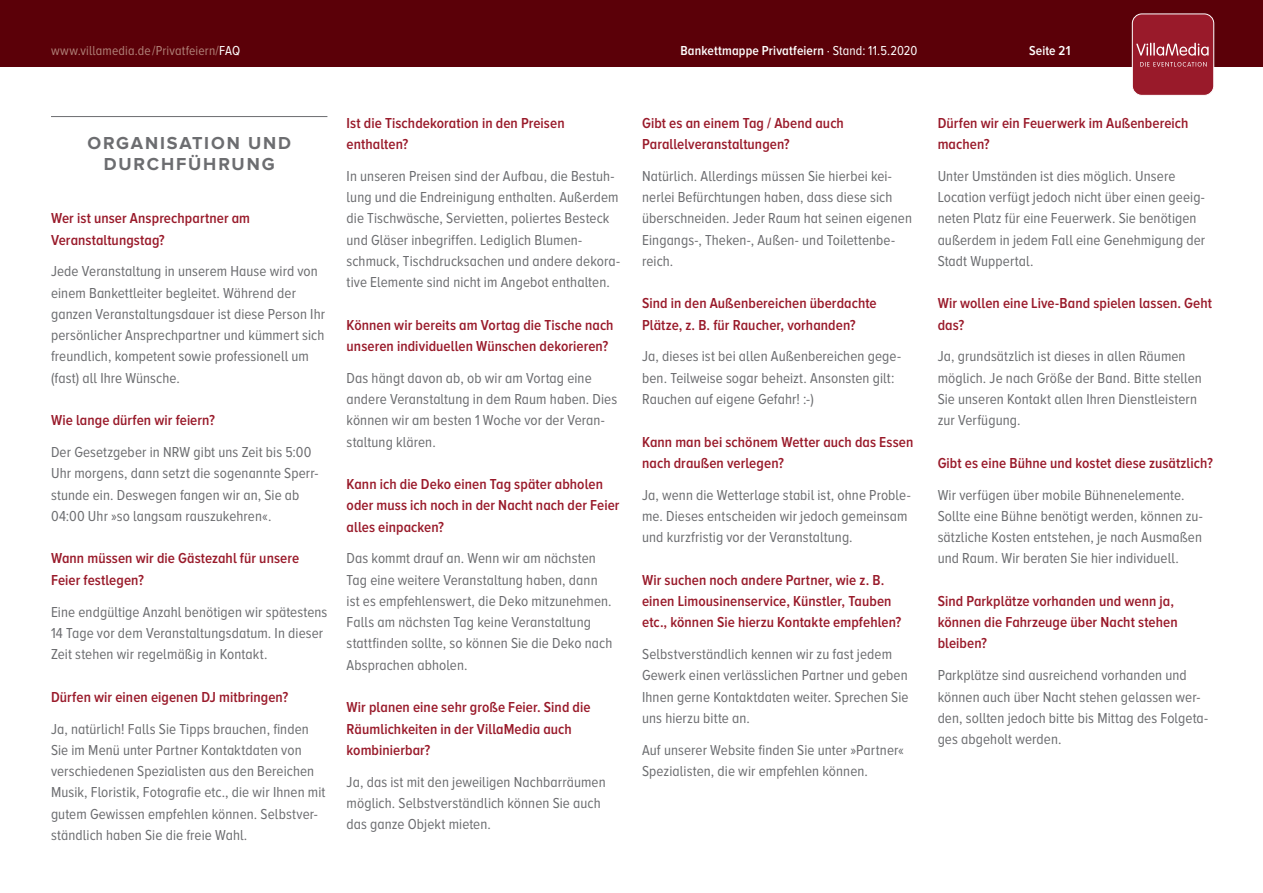
<style>
.page{position:relative;width:1263px;height:893px;background:#fff}
.page>*{position:absolute;margin:0;border:0;box-sizing:border-box;transform-origin:0 0}
.FAQ_1_-_Kapitel{font:700 18px/21.3px "Proxima Nova";letter-spacing:.105em;color:#6c6d70;text-align:center}
.FAQ_3_-_Antwort{font:15px/21.3px "Proxima Nova A Cond";letter-spacing:.005em;color:#6c6d70}
.FAQ_2_-_Frage{font:600 15px/21.3px "Proxima Nova A Cond";letter-spacing:.005em;color:#991a2a}
.t1{font:600 13.5px "Proxima Nova A Cond";letter-spacing:.01em;color:#fff}
.t2{font:13.5px "Proxima Nova A Cond";letter-spacing:.01em;color:#b08178}
.s1{color:#fff}
.s2{font-weight:400}
</style>
<div class="page">
<div style="left:0;top:0;width:1263px;height:66px;background:#5b0008"></div>
<div style="left:1132px;top:14px;width:82px;height:81px;background:#991a2a;border-radius:10px"></div>
<div style="left:1132px;top:14px;width:82px;height:82px;border:1px solid #fff;border-radius:10px"></div>
<svg style="left:1136px;top:43px;width:72px;height:13px"></svg>
<svg style="left:1140px;top:62px;width:67px;height:5px"></svg>
<hr style="left:51px;top:116px;width:276px;height:1px;background:#6c6d70">
<p class="t2" style="left:51px;top:43px;width:191px">www.villamedia.de/Privatfeiern/<span class="s1">FAQ</span></p>
<p class="t1" style="left:680px;top:43px;width:239px">Bankettmappe Privatfeiern <span class="s2">· Stand: 11.5.2020</span></p>
<p class="t1" style="left:1029px;top:43px;width:43px">Seite 21</p>
<p class="FAQ_1_-_Kapitel" style="left:87px;top:132px;width:205px">ORGANISATION UND<br>DURCHFÜHRUNG</p>
<p class="FAQ_2_-_Frage" style="left:51px;top:207px;width:201px">Wer ist unser Ansprechpartner am<br>Veranstaltungstag?</p>
<p class="FAQ_3_-_Antwort" style="left:51px;top:261px;width:276px">Jede Veranstaltung in unserem Hause wird von einem Bankettleiter begleitet. Während der ganzen Veranstaltungsdauer ist diese Person Ihr persönlicher Ansprechpartner und kümmert sich freundlich, kompetent sowie professionell um (fast) all Ihre Wünsche.</p>
<p class="FAQ_2_-_Frage" style="left:51px;top:409px;width:165px">Wie lange dürfen wir feiern?</p>
<p class="FAQ_3_-_Antwort" style="left:51px;top:441px;width:269px">Der Gesetzgeber in NRW gibt uns Zeit bis 5:00<br>Uhr morgens, dann setzt die sogenannte Sperr&shy;stunde ein. Deswegen fangen wir an, Sie ab 04:00 Uhr »so langsam rauszukehren«.</p>
<p class="FAQ_2_-_Frage" style="left:51px;top:548px;width:250px">Wann müssen wir die Gästezahl für unsere<br>Feier festlegen?</p>
<p class="FAQ_3_-_Antwort" style="left:51px;top:601px;width:278px">Eine endgültige Anzahl benötigen wir spätestens<br>14 Tage vor dem Veranstaltungsdatum. In dieser<br>Zeit stehen wir regelmäßig in Kontakt.</p>
<p class="FAQ_2_-_Frage" style="left:51px;top:686px;width:239px">Dürfen wir einen eigenen DJ mitbringen?</p>
<p class="FAQ_3_-_Antwort" style="left:51px;top:718px;width:276px">Ja, natürlich! Falls Sie Tipps brauchen, finden Sie im Menü unter Partner Kontaktdaten von verschiedenen Spezialisten aus den Bereichen Musik, Floristik, Fotografie etc., die wir Ihnen mit gutem Gewissen empfehlen können. Selbstver&shy;ständlich haben Sie die freie Wahl.</p>
<p class="FAQ_2_-_Frage" style="left:347px;top:112px;width:220px">Ist die Tischdekoration in den Preisen enthalten?</p>
<p class="FAQ_3_-_Antwort" style="left:347px;top:165px;width:275px">In unseren Preisen sind der Aufbau, die Bestuh&shy;lung und die Endreinigung enthalten. Außerdem die Tischwäsche, Servietten, poliertes Besteck und Gläser inbegriffen. Lediglich Blumen&shy;schmuck, Tischdrucksachen und andere dekora&shy;tive Elemente sind nicht im Angebot enthalten.</p>
<p class="FAQ_2_-_Frage" style="left:347px;top:314px;width:268px">Können wir bereits am Vortag die Tische nach unseren individuellen Wünschen dekorieren?</p>
<p class="FAQ_3_-_Antwort" style="left:347px;top:367px;width:272px">Das hängt davon ab, ob wir am Vortag eine andere Veranstaltung in dem Raum haben. Dies können wir am besten 1 Woche vor der Veran&shy;staltung klären.</p>
<p class="FAQ_2_-_Frage" style="left:347px;top:473px;width:274px">Kann ich die Deko einen Tag später abholen oder muss ich noch in der Nacht nach der Feier alles einpacken?</p>
<p class="FAQ_3_-_Antwort" style="left:347px;top:548px;width:267px">Das kommt drauf an. Wenn wir am nächsten Tag eine weitere Veranstaltung haben, dann ist es empfehlenswert, die Deko mitzunehmen.<br>Falls am nächsten Tag keine Veranstaltung stattfinden sollte, so können Sie die Deko nach Absprachen abholen.</p>
<p class="FAQ_2_-_Frage" style="left:347px;top:696px;width:245px">Wir planen eine sehr große Feier. Sind die<br>Räumlichkeiten in der VillaMedia auch kombinierbar?</p>
<p class="FAQ_3_-_Antwort" style="left:347px;top:771px;width:261px">Ja, das ist mit den jeweiligen Nachbarräumen möglich. Selbstverständlich können Sie auch das ganze Objekt mieten.</p>
<p class="FAQ_2_-_Frage" style="left:642px;top:112px;width:203px">Gibt es an einem Tag / Abend auch<br>Parallelveranstaltungen?</p>
<p class="FAQ_3_-_Antwort" style="left:642px;top:165px;width:271px">Natürlich. Allerdings müssen Sie hierbei kei&shy;nerlei Befürchtungen haben, dass diese sich überschneiden. Jeder Raum hat seinen eigenen Eingangs-, Theken-, Außen- und Toilettenbe&shy;reich.</p>
<p class="FAQ_2_-_Frage" style="left:642px;top:293px;width:236px">Sind in den Außenbereichen überdachte<br>Plätze, z. B. für Raucher, vorhanden?</p>
<p class="FAQ_3_-_Antwort" style="left:642px;top:346px;width:260px">Ja, dieses ist bei allen Außenbereichen gege&shy;ben. Teilweise sogar beheizt. Ansonsten gilt:<br>Rauchen auf eigene Gefahr! :-)</p>
<p class="FAQ_2_-_Frage" style="left:642px;top:431px;width:273px">Kann man bei schönem Wetter auch das Essen nach draußen verlegen?</p>
<p class="FAQ_3_-_Antwort" style="left:642px;top:484px;width:270px">Ja, wenn die Wetterlage stabil ist, ohne Proble&shy;me. Dieses entscheiden wir jedoch gemeinsam und kurzfristig vor der Veranstaltung.</p>
<p class="FAQ_2_-_Frage" style="left:642px;top:569px;width:261px">Wir suchen noch andere Partner, wie z. B. einen Limousinenservice, Künstler, Tauben etc., können Sie hierzu Kontakte empfehlen?</p>
<p class="FAQ_3_-_Antwort" style="left:642px;top:643px;width:268px">Selbstverständlich kennen wir zu fast jedem Gewerk einen verlässlichen Partner und geben Ihnen gerne Kontaktdaten weiter. Sprechen Sie uns hierzu bitte an.</p>
<p class="FAQ_3_-_Antwort" style="left:642px;top:739px;width:263px">Auf unserer Website finden Sie unter »Partner«<br>Spezialisten, die wir empfehlen können.</p>
<p class="FAQ_2_-_Frage" style="left:938px;top:112px;width:252px">Dürfen wir ein Feuerwerk im Außenbereich machen?</p>
<p class="FAQ_3_-_Antwort" style="left:938px;top:165px;width:269px">Unter Umständen ist dies möglich. Unsere Location verfügt jedoch nicht über einen geeig&shy;neten Platz für eine Feuerwerk. Sie benötigen außerdem in jedem Fall eine Genehmigung der Stadt Wuppertal.</p>
<p class="FAQ_2_-_Frage" style="left:938px;top:293px;width:276px">Wir wollen eine Live-Band spielen lassen. Geht das?</p>
<p class="FAQ_3_-_Antwort" style="left:938px;top:346px;width:266px">Ja, grundsätzlich ist dieses in allen Räumen möglich. Je nach Größe der Band. Bitte stellen Sie unseren Kontakt allen Ihren Dienstleistern zur Verfügung.</p>
<p class="FAQ_2_-_Frage" style="left:938px;top:452px;width:277px">Gibt es eine Bühne und kostet diese zusätzlich?</p>
<p class="FAQ_3_-_Antwort" style="left:938px;top:484px;width:267px">Wir verfügen über mobile Bühnenelemente.<br>Sollte eine Bühne benötigt werden, können zu&shy;sätzliche Kosten entstehen, je nach Ausmaßen und Raum. Wir beraten Sie hier individuell.</p>
<p class="FAQ_2_-_Frage" style="left:938px;top:590px;width:241px">Sind Parkplätze vorhanden und wenn ja, können die Fahrzeuge über Nacht stehen bleiben?</p>
<p class="FAQ_3_-_Antwort" style="left:938px;top:665px;width:272px">Parkplätze sind ausreichend vorhanden und können auch über Nacht stehen gelassen wer&shy;den, sollten jedoch bitte bis Mittag des Folgeta&shy;ges abgeholt werden.</p>
</div>
